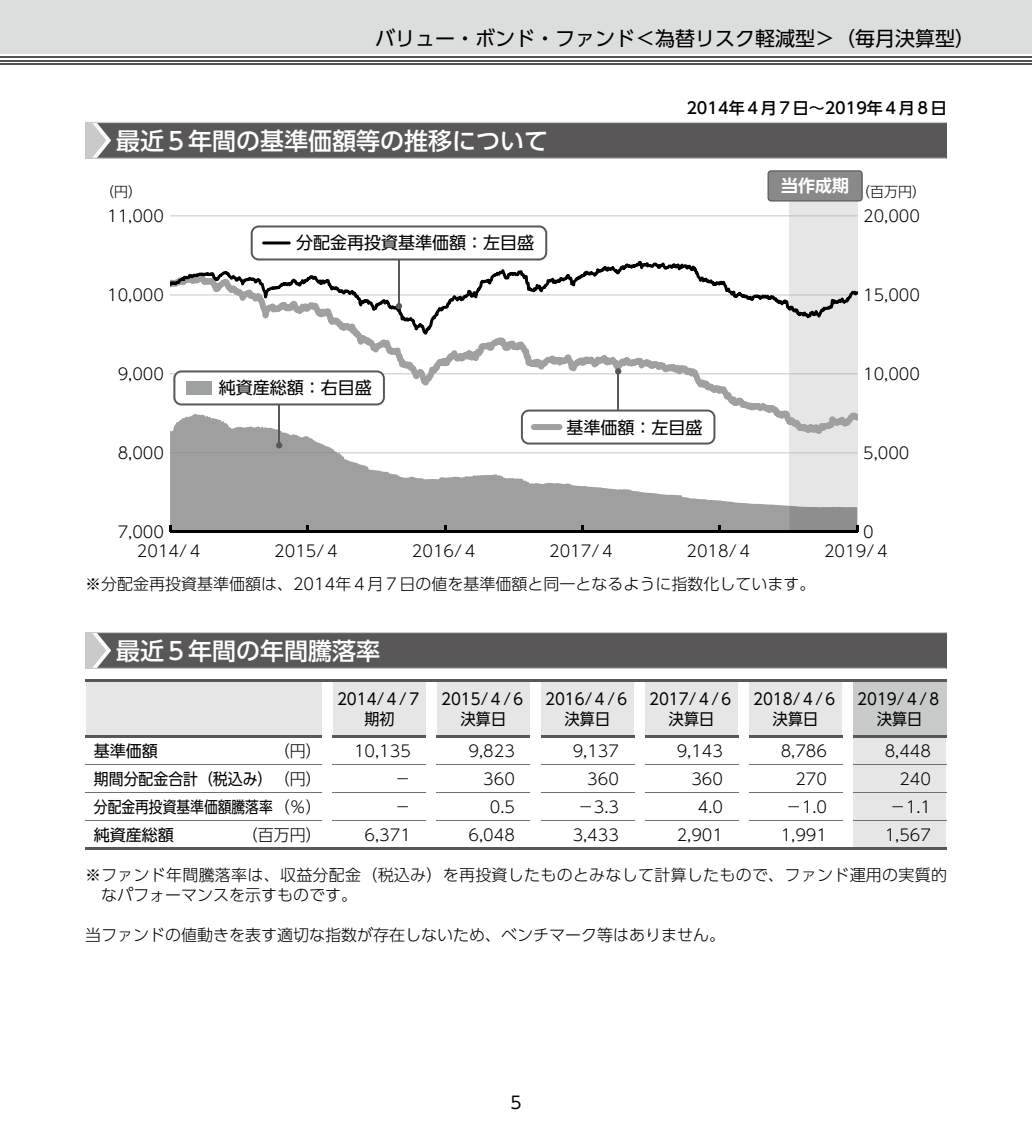
<style>
.page{position:relative;width:1032px;height:1134px;background:#fff}
.page>*{position:absolute;margin:0;border:0;box-sizing:border-box;transform-origin:0 0}
.t1{font:500 24px "UD Shin Go Pro";color:#fff}
.t2{font:20px "UD Shin Go Pro";color:#000}
.t3{font:17px "UD Shin Go Pro";color:#000}
.t4{font:700 17px "UD Shin Go Pro De";color:#fff}
.t5{font:300 16px/20px "UD Shin Go Pro";color:#000}
.t6{font:16px/20px "UD Shin Go Pro";color:#000;text-align:center;scale:.94 1}
.t7{font:500 16px "UD Shin Go Pro";color:#000}
.t8{font:16px "UD Shin Go Pro";color:#000;scale:.86 1}
.t9{font:16px "UD Shin Go Pro";color:#000;scale:.93 1}
.t10{font:16px "UD Shin Go Pro";color:#000}
.t11{font:300 14px "UD Shin Go Pro";color:#000}
.s1{font-weight:300}
</style>
<div class="page">
<div style="left:0;top:0;width:1032px;height:54px;background:#dcdddd"></div>
<hr style="left:0;top:63px;width:1032px;height:2px;background:#545251">
<hr style="left:0;top:60px;width:1032px;height:1px;background:#545251">
<hr style="left:0;top:56px;width:1032px;height:2px;background:#545251">
<div style="left:85px;top:122px;width:862px;height:36px;background:#595757"></div>
<hr style="left:85px;top:158px;width:861px;height:1px;background:#c9caca">
<hr style="left:85px;top:122px;width:862px;height:1px;background:#c9caca">
<svg style="left:85px;top:123px;width:26px;height:35px"></svg>
<div style="left:789px;top:186px;width:68px;height:346px;background:#e6e6e6"></div>
<svg style="left:767px;top:170px;width:96px;height:31px;background:#878787"></svg>
<svg style="left:170px;top:216px;width:687px;height:1px"></svg>
<svg style="left:170px;top:454px;width:619px;height:77px;fill:#9f9fa0"></svg>
<svg style="left:353px;top:335px;width:338px;height:33px"></svg>
<svg style="left:170px;top:261px;width:687px;height:74px"></svg>
<svg style="left:789px;top:506px;width:69px;height:26px;background:#8b8b8c"></svg>
<hr style="left:170px;top:531px;width:687px;height:2px;background:#000">
<hr style="left:398px;top:243px;width:2px;height:63px;background:#595757">
<svg style="left:396px;top:303px;width:6px;height:6px"></svg>
<svg style="left:251px;top:225px;width:296px;height:35px"></svg>
<hr style="left:262px;top:241px;width:29px;height:3px;background:#000;border-radius:2px">
<svg style="left:170px;top:368px;width:687px;height:86px"></svg>
<div style="left:186px;top:381px;width:26px;height:13px;background:#9fa0a0"></div>
<div style="left:85px;top:632px;width:862px;height:36px;background:#595757"></div>
<hr style="left:85px;top:668px;width:861px;height:1px;background:#c9caca">
<hr style="left:85px;top:632px;width:862px;height:1px;background:#c9caca">
<svg style="left:85px;top:633px;width:26px;height:35px"></svg>
<svg style="left:86px;top:680px;width:860px;height:170px"></svg>
<hr style="left:853px;top:848px;width:93px;height:2px;background:#595757">
<hr style="left:645px;top:736px;width:93px;height:2px;background:#595757">
<p class="t2" style="left:375px;top:22px;width:601px">バリュー・ボンド・ファンド＜為替リスク軽減型＞（毎月決算型）</p>
<h1 class="t1" style="left:116px;top:121px;width:433px">最近５年間の基準価額等の推移について</h1>
<p class="t7" style="left:686px;top:95px;width:262px">2014年４月７日～2019年４月８日</p>
<p class="t4" style="left:781px;top:172px;width:69px">当作成期</p>
<p class="t11" style="left:100px;top:181px;width:43px">（円）</p>
<p class="t11" style="left:856px;top:181px;width:71px">（百万円）</p>
<p class="t3" style="left:296px;top:229px;width:240px">分配金再投資基準価額：左目盛</p>
<p class="t5" style="left:863px;top:205px;width:58px">20,000</p>
<p class="t5" style="left:107px;top:205px;width:58px">11,000</p>
<p class="t5" style="left:107px;top:284px;width:58px">10,000</p>
<p class="t5" style="left:863px;top:284px;width:58px">15,000</p>
<p class="t5" style="left:118px;top:363px;width:48px">9,000</p>
<p class="t3" style="left:219px;top:374px;width:154px">純資産総額：右目盛</p>
<p class="t5" style="left:863px;top:363px;width:58px">10,000</p>
<p class="t3" style="left:566px;top:413px;width:137px">基準価額：左目盛</p>
<p class="t5" style="left:118px;top:442px;width:48px">8,000</p>
<p class="t5" style="left:863px;top:442px;width:48px">5,000</p>
<p class="t5" style="left:118px;top:521px;width:48px">7,000</p>
<p class="t5" style="left:863px;top:521px;width:12px">0</p>
<p class="t5" style="left:137px;top:540px;width:68px">2014/４</p>
<p class="t5" style="left:274px;top:540px;width:68px">2015/４</p>
<p class="t5" style="left:412px;top:540px;width:68px">2016/４</p>
<p class="t5" style="left:549px;top:540px;width:68px">2017/４</p>
<p class="t5" style="left:686px;top:540px;width:68px">2018/４</p>
<p class="t5" style="left:824px;top:540px;width:68px">2019/４</p>
<p class="t5" style="left:85px;top:573px;width:732px">※分配金再投資基準価額は、2014年４月７日の値を基準価額と同一となるように指数化しています。</p>
<h1 class="t1" style="left:116px;top:631px;width:265px">最近５年間の年間騰落率</h1>
<p class="t6" style="left:337px;top:688px;width:92px">2014/４/７期初</p>
<p class="t6" style="left:441px;top:688px;width:92px">2015/４/６決算日</p>
<p class="t6" style="left:545px;top:688px;width:92px">2016/４/６決算日</p>
<p class="t6" style="left:649px;top:688px;width:92px">2017/４/６決算日</p>
<p class="t6" style="left:753px;top:688px;width:92px">2018/４/６決算日</p>
<p class="t6" style="left:857px;top:688px;width:92px">2019/４/８決算日</p>
<p class="t10" style="left:94px;top:738px;width:65px">基準価額</p>
<p class="t5" style="left:274px;top:741px;width:49px">（円）</p>
<p class="t5" style="left:354px;top:741px;width:58px">10,135</p>
<p class="t5" style="left:469px;top:741px;width:48px">9,823</p>
<p class="t5" style="left:573px;top:741px;width:48px">9,137</p>
<p class="t5" style="left:677px;top:741px;width:48px">9,143</p>
<p class="t5" style="left:781px;top:741px;width:48px">8,786</p>
<p class="t5" style="left:885px;top:741px;width:48px">8,448</p>
<p class="t9" style="left:94px;top:766px;width:247px">期間分配金合計（税込み）<span class="s1">（円）</span></p>
<p class="t5" style="left:395px;top:768px;width:17px">－</p>
<p class="t5" style="left:483px;top:768px;width:33px">360</p>
<p class="t5" style="left:587px;top:768px;width:33px">360</p>
<p class="t5" style="left:691px;top:768px;width:33px">360</p>
<p class="t5" style="left:795px;top:768px;width:33px">270</p>
<p class="t5" style="left:899px;top:768px;width:33px">240</p>
<p class="t8" style="left:94px;top:794px;width:267px">分配金再投資基準価額騰落率<span class="s1">（％）</span></p>
<p class="t5" style="left:395px;top:796px;width:17px">－</p>
<p class="t5" style="left:490px;top:796px;width:27px">0.5</p>
<p class="t5" style="left:578px;top:796px;width:43px">－3.3</p>
<p class="t5" style="left:698px;top:796px;width:27px">4.0</p>
<p class="t5" style="left:786px;top:796px;width:43px">－1.0</p>
<p class="t5" style="left:890px;top:796px;width:43px">－1.1</p>
<p class="t10" style="left:94px;top:822px;width:81px">純資産総額</p>
<p class="t5" style="left:242px;top:824px;width:81px">（百万円）</p>
<p class="t5" style="left:365px;top:824px;width:48px">6,371</p>
<p class="t5" style="left:469px;top:824px;width:48px">6,048</p>
<p class="t5" style="left:573px;top:824px;width:48px">3,433</p>
<p class="t5" style="left:677px;top:824px;width:48px">2,901</p>
<p class="t5" style="left:781px;top:824px;width:48px">1,991</p>
<p class="t5" style="left:885px;top:824px;width:48px">1,567</p>
<p class="t5" style="left:101px;top:864px;width:847px;text-indent:-16px">※ファンド年間騰落率は、収益分配金（税込み）を再投資したものとみなして計算したもので、ファンド運用の実質的なパフォーマンスを示すものです。</p>
<p class="t5" style="left:85px;top:924px;width:641px">当ファンドの値動きを表す適切な指数が存在しないため、ベンチマーク等はありません。</p>
<p class="t3" style="left:510px;top:1089px;width:13px">5</p>
</div>
